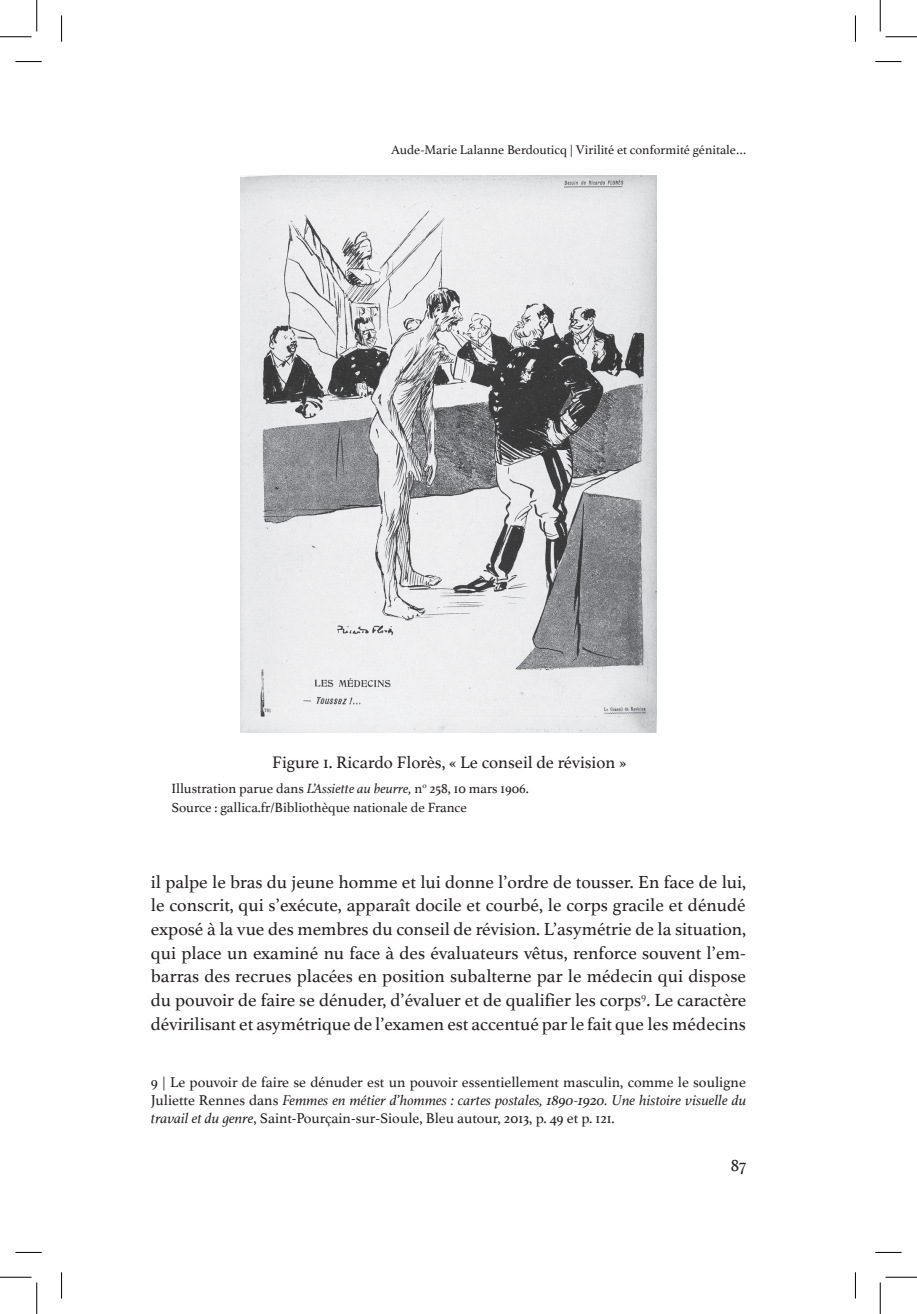
<style>
.page{position:relative;width:917px;height:1314px;background:#fff}
.page>*{position:absolute;margin:0;border:0;box-sizing:border-box;transform-origin:0 0}
.t1{font:18.38px/23.6px "Athelas";color:#231f20;text-align:justify}
.t2{font:17.5px "Athelas";color:#231f20}
.t3{font:14.88px/18.4px "Athelas";color:#231f20;text-align:justify}
.t4{font:14px/19.2px "Athelas";color:#231f20}
.t5{font:13.12px "Athelas";color:#231f20}
.s1{font-style:italic}
</style>
<div class="page">
<img style="left:240px;top:176px;width:416px;height:556px">
<svg style="left:15px;top:61px;width:27px;height:1px"></svg>
<svg style="left:875px;top:61px;width:26px;height:1px"></svg>
<svg style="left:15px;top:1252px;width:27px;height:1px"></svg>
<svg style="left:875px;top:1252px;width:26px;height:1px"></svg>
<svg style="left:61px;top:15px;width:1px;height:27px"></svg>
<svg style="left:61px;top:1272px;width:1px;height:26px"></svg>
<svg style="left:855px;top:15px;width:1px;height:27px"></svg>
<svg style="left:855px;top:1272px;width:1px;height:26px"></svg>
<hr style="left:0;top:36px;width:32px;height:1px;background:#000">
<hr style="left:885px;top:36px;width:32px;height:1px;background:#000">
<hr style="left:0;top:1277px;width:32px;height:1px;background:#000">
<hr style="left:885px;top:1277px;width:32px;height:1px;background:#000">
<hr style="left:36px;top:0;width:1px;height:31px;background:#000">
<hr style="left:36px;top:1282px;width:1px;height:32px;background:#000">
<hr style="left:880px;top:0;width:1px;height:31px;background:#000">
<hr style="left:880px;top:1282px;width:1px;height:32px;background:#000">
<p class="t5" style="left:391px;top:140px;width:356px">Aude-Marie Lalanne Berdouticq | Virilité et conformité génitale…</p>
<p class="t2" style="left:272px;top:749px;width:356px">Figure 1. Ricardo Florès, « Le conseil de révision »</p>
<p class="t4" style="left:171px;top:778px;width:359px">Illustration parue dans <span class="s1">L’Assiette au beurre,</span> n<sup>o</sup> 258, 10 mars 1906.<br>Source : gallica.fr/Bibliothèque nationale de France</p>
<p class="t1" style="left:151px;top:869px;width:597px">il palpe le bras du jeune homme et lui donne l’ordre de tousser. En face de lui, le conscrit, qui s’exécute, apparaît docile et courbé, le corps gracile et dénudé exposé à la vue des membres du conseil de révision. L’asymétrie de la situation, qui place un examiné nu face à des évaluateurs vêtus, renforce souvent l’em&shy;barras des recrues placées en position subalterne par le médecin qui dispose du pouvoir de faire se dénuder, d’évaluer et de qualifier les corps<sup>9</sup>. Le caractère dévirilisant et asymétrique de l’examen est accentué par le fait que les médecins</p>
<p class="t3" style="left:151px;top:1072px;width:597px">9 | Le pouvoir de faire se dénuder est un pouvoir essentiellement masculin, comme le souligne Juliette Rennes dans <span class="s1">Femmes en métier d’hommes : cartes postales, 1890-1920. Une histoire visuelle du travail et du genre</span>, Saint-Pourçain-sur-Sioule, Bleu autour, 2013, p. 49 et p. 121.</p>
<p class="t2" style="left:731px;top:1151px;width:17px">87</p>
</div>
